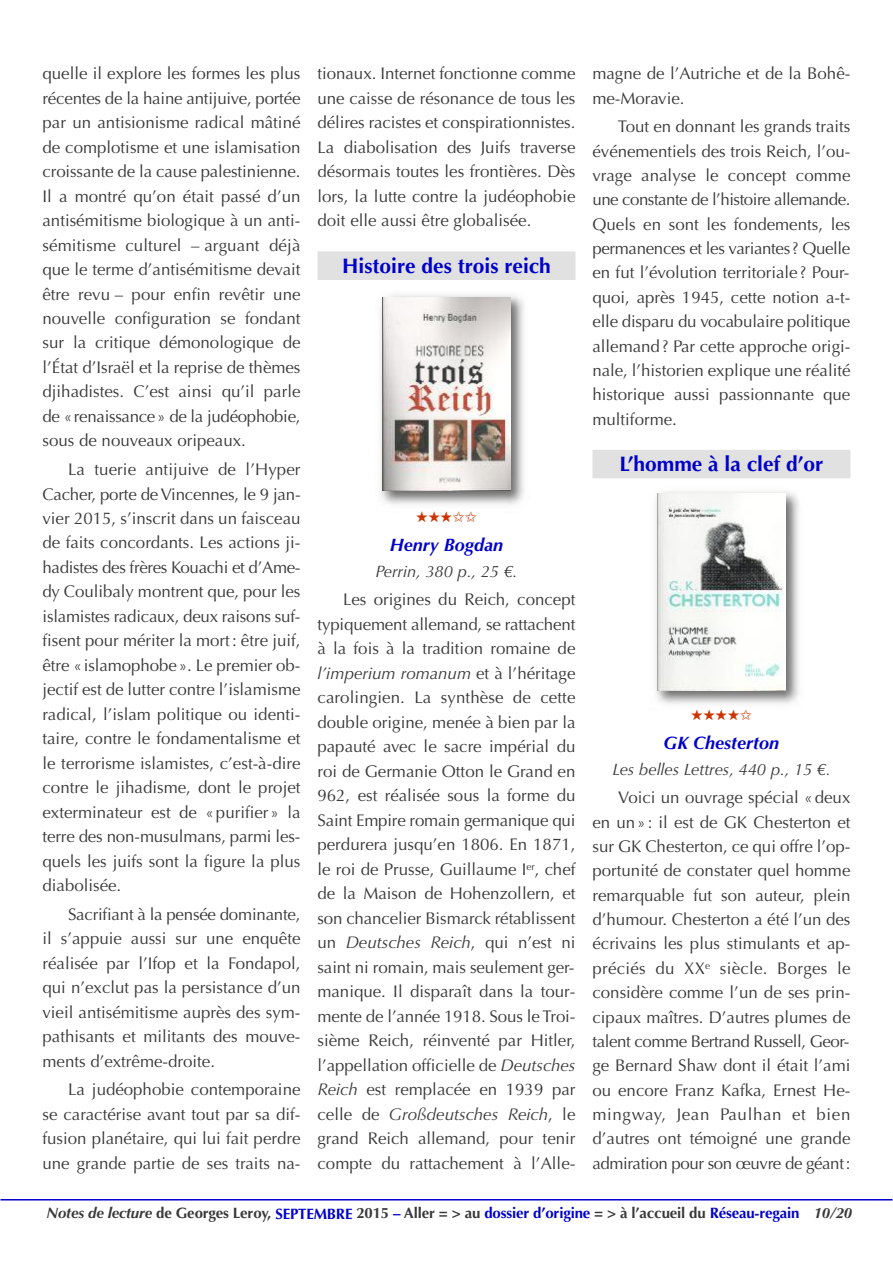
<style>
.page{position:relative;width:893px;height:1263px;background:#fff}
.page>*{position:absolute;margin:0;border:0;box-sizing:border-box;transform-origin:0 0}
.t1{font:700 21px "Optima";color:#00c}
.t2{font:italic 700 18px "Optima";color:#00c}
.t3{font:16.8px/24.5px "Optima";color:#39383a;text-align:justify}
.t4{font:italic 16.5px "Optima";color:#39383a}
.t5{font:700 15px "Optima";letter-spacing:-.01em;color:#39383a}
.t6{font:15px "Zapf Dingbats ITC";color:#c30}
.s1{font-style:italic}
.s2{color:#00c}
</style>
<div class="page">
<div style="left:317px;top:251px;width:258px;height:29px;background:#e1e1e1"></div>
<div style="left:592px;top:450px;width:258px;height:28px;background:#e1e1e1"></div>
<img style="left:380px;top:294px;width:144px;height:211px">
<img style="left:383px;top:298px;width:127px;height:192px">
<img style="left:655px;top:491px;width:144px;height:213px">
<img style="left:658px;top:494px;width:127px;height:196px">
<hr style="left:0;top:1199px;width:892px;height:1px;background:#00c">
<p class="t3" style="left:43px;top:62px;width:259px">quelle il explore les formes les plus récentes de la haine antijuive, portée par un antisionisme radical mâtiné de complotisme et une islamisation croissante de la cause palestinienne.<br>Il a montré qu’on était passé d’un antisémitisme biologique à un anti&shy;sémitisme culturel – arguant déjà que le terme d’antisémitisme devait être revu – pour enfin revêtir une nouvelle configuration se fondant sur la critique démonologique de l’État d’Israël et la reprise de thèmes djihadistes. C’est ainsi qu’il parle de «renaissance» de la judéophobie, sous de nouveaux oripeaux.</p>
<p class="t3" style="left:43px;top:457px;width:260px;text-indent:26px">La tuerie antijuive de l’Hyper Cacher, porte deVincennes, le 9 jan&shy;vier 2015, s’inscrit dans un faisceau de faits concordants. Les actions ji&shy;hadistes des frères Kouachi et d’Ame&shy;dy Coulibaly montrent que, pour les islamistes radicaux, deux raisons suf&shy;fisent pour mériter la mort: être juif, être «islamophobe». Le premier ob&shy;jectif est de lutter contre l’islamisme radical, l’islam politique ou identi&shy;taire, contre le fondamentalisme et le terrorisme islamistes, c’est-à-dire contre le jihadisme, dont le projet exterminateur est de «purifier» la terre des non-musulmans, parmi les&shy;quels les juifs sont la figure la plus diabolisée.</p>
<p class="t3" style="left:43px;top:902px;width:259px;text-indent:26px">Sacrifiant à la pensée dominante, il s’appuie aussi sur une enquête réalisée par l’Ifop et la Fondapol, qui n’exclut pas la persistance d’un vieil antisémitisme auprès des sym&shy;pathisants et militants des mouve&shy;ments d’extrême-droite.</p>
<p class="t3" style="left:43px;top:1077px;width:259px;text-indent:26px">La judéophobie contemporaine se caractérise avant tout par sa dif&shy;fusion planétaire, qui lui fait perdre une grande partie de ses traits na-</p>
<p class="t3" style="left:317px;top:62px;width:259px">tionaux. Internet fonctionne comme une caisse de résonance de tous les délires racistes et conspirationnistes.<br>La diabolisation des Juifs traverse désormais toutes les frontières. Dès lors, la lutte contre la judéophobie doit elle aussi être globalisée.</p>
<p class="t1" style="left:342px;top:254px;width:210px">Histoire des trois reich</p>
<p class="t3" style="left:592px;top:62px;width:259px">magne de l’Autriche et de la Bohê&shy;me-Moravie.</p>
<p class="t3" style="left:592px;top:115px;width:259px;text-indent:26px">Tout en donnant les grands traits événementiels des trois Reich, l’ou&shy;vrage analyse le concept comme une constante de l’histoire allemande.<br>Quels en sont les fondements, les permanences et les variantes? Quelle en fut l’évolution territoriale ? Pour&shy;quoi, après 1945, cette notion a-t&shy;elle disparu du vocabulaire politique allemand? Par cette approche origi&shy;nale, l’historien explique une réalité historique aussi passionnante que multiforme.</p>
<p class="t1" style="left:619px;top:452px;width:205px">L’homme à la clef d’or</p>
<p class="t6" style="left:416px;top:508px;width:38px">★★★</p>
<p class="t2" style="left:390px;top:534px;width:115px">Henry Bogdan</p>
<p class="t4" style="left:375px;top:562px;width:144px">Perrin, 380 p., 25 €.</p>
<p class="t3" style="left:317px;top:588px;width:259px;text-indent:26px">Les origines du Reich, concept typiquement allemand, se rattachent à la fois à la tradition romaine de <span class="s1">l’imperium romanum</span> et à l’héritage carolingien. La synthèse de cette double origine, menée à bien par la papauté avec le sacre impérial du roi de Germanie Otton le Grand en 962, est réalisée sous la forme du Saint Empire romain germanique qui perdurera jusqu’en 1806. En 1871, le roi de Prusse, Guillaume I<sup>er</sup>, chef de la Maison de Hohenzollern, et son chancelier Bismarck rétablissent un <span class="s1">Deutsches Reich</span>, qui n’est ni saint ni romain, mais seulement ger&shy;manique. Il disparaît dans la tour&shy;mente de l’année 1918. Sous le Troi&shy;sième Reich, réinventé par Hitler, l’appellation officielle de <span class="s1">Deutsches Reich</span> est remplacée en 1939 par celle de <span class="s1">Großdeutsches Reich</span>, le grand Reich allemand, pour tenir compte du rattachement à l’Alle-</p>
<p class="t6" style="left:691px;top:706px;width:50px">★★★★</p>
<p class="t2" style="left:664px;top:732px;width:117px">GK Chesterton</p>
<p class="t4" style="left:612px;top:760px;width:220px">Les belles Lettres, 440 p., 15 €.</p>
<p class="t3" style="left:592px;top:786px;width:259px;text-indent:26px">Voici un ouvrage spécial «deux en un»: il est de GK Chesterton et sur GK Chesterton, ce qui offre l’op&shy;portunité de constater quel homme remarquable fut son auteur, plein d’humour. Chesterton a été l’un des écrivains les plus stimulants et ap&shy;préciés du XX<sup>e</sup> siècle. Borges le considère comme l’un de ses prin&shy;cipaux maîtres. D’autres plumes de talent comme Bertrand Russell, Geor&shy;ge Bernard Shaw dont il était l’ami ou encore Franz Kafka, Ernest He&shy;mingway, Jean Paulhan et bien d’autres ont témoigné une grande admiration pour son œuvre de géant:</p>
<p class="t5" style="left:47px;top:1204px;width:807px"><span class="s1">Notes de lecture</span> de Georges Leroy, <span class="s2">SEPTEMBRE</span> 2015 <span class="s2">–</span> Aller = &gt; au <span class="s2">dossier d’origine</span> = &gt; à l’accueil du <span class="s2">Réseau-regain</span> <span class="s1">10/20</span></p>
</div>
